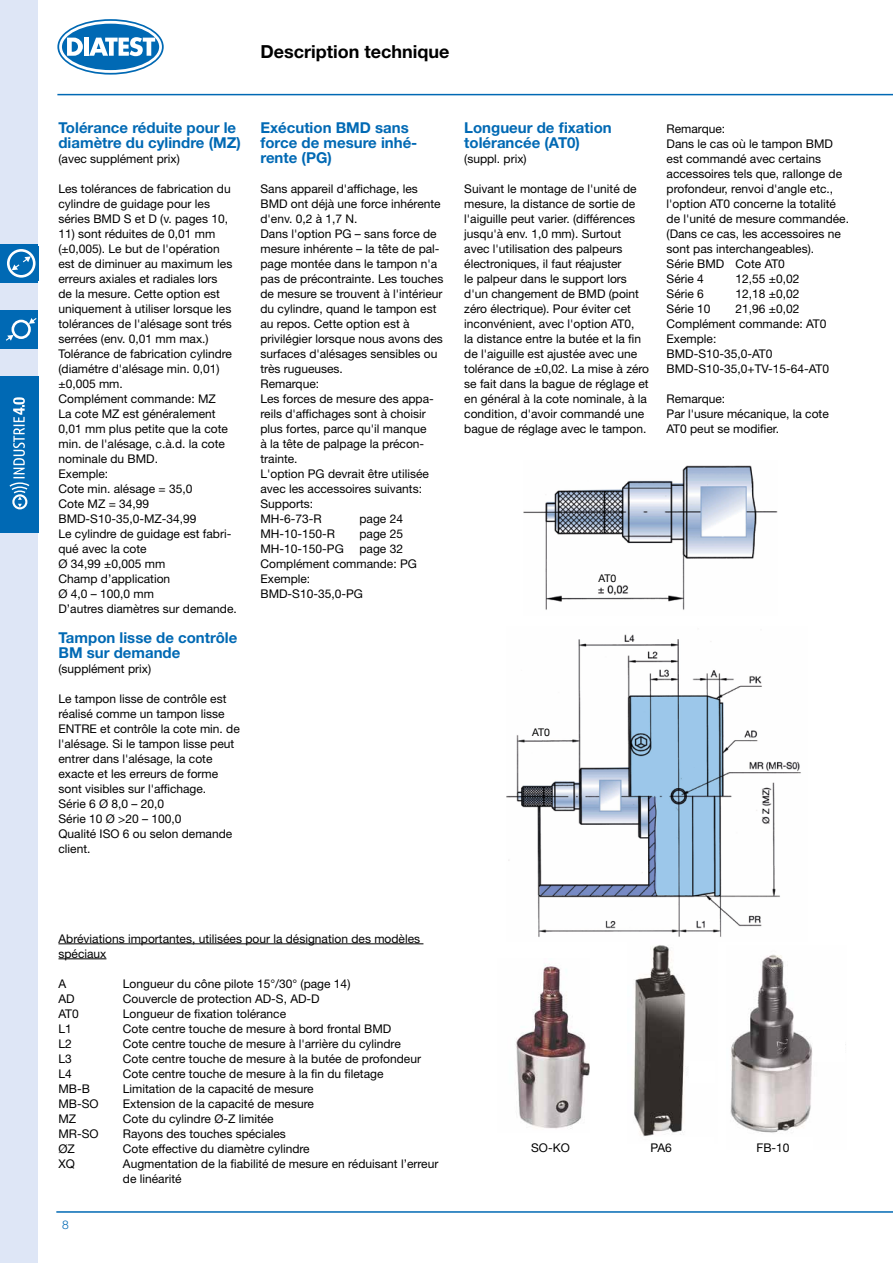
<style>
.page{position:relative;width:893px;height:1263px;background:#fff}
.page>*{position:absolute;margin:0;border:0;box-sizing:border-box;transform-origin:0 0}
.t1{font:700 18px "Helvetica Neue LT Std";color:#000}
.t2{font:700 15px/15px "Helvetica Neue LT Std";color:#0069b4}
.t3{font:12px/15px "Helvetica Neue LT Std";color:#000}
.t4{font:300 12px "Helvetica Neue LT Std";color:#0069b4}
.t5{font:10.5px "Helvetica Neue";letter-spacing:-.045em;color:#000}
</style>
<div class="page">
<svg style="left:59px;top:21px;width:103px;height:52px;background:#2881bf"></svg>
<div style="left:57px;top:19px;width:107px;height:56px;border:3px solid #0069b4;border-radius:50%"></div>
<svg style="left:67px;top:38px;width:16px;height:18px"></svg>
<hr style="left:84px;top:38px;width:4px;height:18px;background:#fff">
<svg style="left:89px;top:37px;width:66px;height:19px"></svg>
<div style="left:59px;top:21px;width:103px;height:52px;border:3px solid #fff;border-radius:50%"></div>
<div style="left:0;top:0;width:38px;height:1263px;background:#dee6f6"></div>
<hr style="left:57px;top:94px;width:836px;height:1px;background:#0069b4">
<hr style="left:56px;top:1211px;width:837px;height:2px;background:#0069b4">
<div style="left:0;top:376px;width:38px;height:156px;background:#0069b4"></div>
<svg style="left:9px;top:397px;width:21px;height:113px"></svg>
<div style="left:0;top:244px;width:38px;height:38px;background:#0069b4"></div>
<div style="left:7px;top:249px;width:29px;height:29px;border:3px solid #fff;border-radius:50%"></div>
<svg style="left:12px;top:256px;width:19px;height:14px"></svg>
<div style="left:0;top:310px;width:38px;height:38px;background:#0069b4"></div>
<div style="left:12px;top:320px;width:19px;height:19px;border:3px solid #fff;border-radius:50%"></div>
<svg style="left:29px;top:318px;width:8px;height:6px"></svg>
<svg style="left:6px;top:335px;width:7px;height:6px"></svg>
<img style="left:524px;top:465px;width:253px;height:145px">
<img style="left:507px;top:634px;width:294px;height:303px">
<img style="left:730px;top:954px;width:116px;height:179px">
<img style="left:634px;top:945px;width:52px;height:192px">
<img style="left:516px;top:964px;width:74px;height:165px">
<hr style="left:58px;top:943px;width:365px;height:1px;background:#000">
<hr style="left:58px;top:958px;width:48px;height:1px;background:#000">
<div style="left:812px;top:1040px;width:32px;height:21px;background:#fff"></div>
<h1 class="t1" style="left:260px;top:40px;width:190px">Description technique</h1>
<p class="t2" style="left:58px;top:119px;width:184px">Tolérance réduite pour le diamètre du cylindre (MZ)</p>
<p class="t3" style="left:58px;top:151px;width:123px">(avec supplément prix)</p>
<p class="t3" style="left:58px;top:181px;width:174px">Les tolérances de fabrication du cylindre de guidage pour les séries BMD S et D (v. pages 10,</p>
<p class="t3" style="left:58px;top:226px;width:180px">11) sont réduites de 0,01 mm (±0,005). Le but de l'opération est de diminuer au maximum les erreurs axiales et radiales lors<br>de la mesure. Cette option est uniquement à utiliser lorsque les tolérances de l'alésage sont trés serrées (env. 0,01 mm max.)<br>Tolérance de fabrication cylindre (diamétre d'alésage min. 0,01) ±0,005 mm.<br>Complément commande: MZ<br>La cote MZ est généralement<br>0,01 mm plus petite que la cote min. de l'alésage, c.à.d. la cote nominale du BMD.<br>Exemple:<br>Cote min. alésage = 35,0<br>Cote MZ = 34,99<br>BMD-S10-35,0-MZ-34,99<br>Le cylindre de guidage est fabri&shy;qué avec la cote<br>Ø 34,99 ±0,005 mm<br>Champ d’application<br>Ø 4,0 – 100,0 mm<br>D’autres diamètres sur demande.</p>
<p class="t2" style="left:58px;top:629px;width:180px">Tampon lisse de contrôle<br>BM sur demande</p>
<p class="t3" style="left:58px;top:661px;width:94px">(supplément prix)</p>
<p class="t3" style="left:58px;top:691px;width:183px">Le tampon lisse de contrôle est réalisé comme un tampon lisse<br>ENTRE et contrôle la cote min. de l'alésage. Si le tampon lisse peut entrer dans l'alésage, la cote exacte et les erreurs de forme sont visibles sur l'affichage.<br>Série 6 Ø 8,0 – 20,0<br>Série 10 Ø &gt;20 – 100,0<br>Qualité ISO 6 ou selon demande client.</p>
<p class="t2" style="left:260px;top:119px;width:158px">Exécution BMD sans force de mesure inhé&shy;rente (PG)</p>
<p class="t3" style="left:260px;top:181px;width:184px">Sans appareil d'affichage, les<br>BMD ont déjà une force inhérente d'env. 0,2 à 1,7 N.<br>Dans l'option PG – sans force de mesure inhérente – la tête de pal&shy;page montée dans le tampon n'a pas de précontrainte. Les touches de mesure se trouvent à l'intérieur du cylindre, quand le tampon est au repos. Cette option est à privilégier lorsque nous avons des surfaces d'alésages sensibles ou très rugueuses.<br>Remarque:<br>Les forces de mesure des appa&shy;reils d'affichages sont à choisir plus fortes, parce qu'il manque<br>à la tête de palpage la précon&shy;trainte.<br>L'option PG devrait être utilisée avec les accessoires suivants:<br>Supports:<br>MH-6-73-R</p>
<p class="t3" style="left:359px;top:511px;width:45px">page 24</p>
<p class="t3" style="left:260px;top:526px;width:76px">MH-10-150-R</p>
<p class="t3" style="left:359px;top:526px;width:45px">page 25</p>
<p class="t3" style="left:260px;top:541px;width:85px">MH-10-150-PG</p>
<p class="t3" style="left:260px;top:541px;width:158px;text-indent:99px">page 32<br>Complément commande: PG<br>Exemple:<br>BMD-S10-35,0-PG</p>
<p class="t2" style="left:464px;top:119px;width:149px">Longueur de fixation tolérancée (AT0)</p>
<p class="t3" style="left:464px;top:151px;width:64px">(suppl. prix)</p>
<p class="t3" style="left:464px;top:181px;width:186px">Suivant le montage de l'unité de mesure, la distance de sortie de l'aiguille peut varier. (différences jusqu'à env. 1,0 mm). Surtout avec l'utilisation des palpeurs électroniques, il faut réajuster<br>le palpeur dans le support lors d'un changement de BMD (point zéro électrique). Pour éviter cet inconvénient, avec l'option AT0,<br>la distance entre la butée et la fin de l'aiguille est ajustée avec une tolérance de ±0,02. La mise à zéro se fait dans la bague de réglage et en général à la cote nominale, à la condition, d'avoir commandé une bague de réglage avec le tampon.</p>
<p class="t3" style="left:667px;top:121px;width:184px">Remarque:<br>Dans le cas où le tampon BMD est commandé avec certains accessoires tels que, rallonge de profondeur, renvoi d'angle etc., l'option AT0 concerne la totalité de l'unité de mesure commandée. (Dans ce cas, les accessoires ne sont pas interchangeables).<br>Série BMD Cote AT0<br>Série 4</p>
<p class="t3" style="left:736px;top:271px;width:65px">12,55 ±0,02</p>
<p class="t3" style="left:667px;top:286px;width:39px">Série 6</p>
<p class="t3" style="left:736px;top:286px;width:65px">12,18 ±0,02</p>
<p class="t3" style="left:667px;top:301px;width:46px">Série 10</p>
<p class="t3" style="left:667px;top:301px;width:164px;text-indent:69px">21,96 ±0,02<br>Complément commande: AT0<br>Exemple:<br>BMD-S10-35,0-AT0<br>BMD-S10-35,0+TV-15-64-AT0</p>
<p class="t3" style="left:667px;top:391px;width:164px">Remarque:<br>Par l'usure mécanique, la cote<br>AT0 peut se modifier.</p>
<p class="t5" style="left:599px;top:571px;width:19px">AT0</p>
<p class="t5" style="left:532px;top:725px;width:19px">AT0</p>
<p class="t3" style="left:58px;top:931px;width:363px">Abréviations importantes, utilisées pour la désignation des modèles spéciaux</p>
<p class="t3" style="left:58px;top:976px;width:9px">A</p>
<p class="t3" style="left:123px;top:976px;width:229px">Longueur du cône pilote 15°/30° (page 14)</p>
<p class="t3" style="left:58px;top:991px;width:18px">AD</p>
<p class="t3" style="left:123px;top:991px;width:198px">Couvercle de protection AD-S, AD-D</p>
<p class="t3" style="left:58px;top:1006px;width:22px">AT0</p>
<p class="t3" style="left:123px;top:1006px;width:165px">Longueur de fixation tolérance</p>
<p class="t3" style="left:58px;top:1021px;width:15px">L1</p>
<p class="t3" style="left:123px;top:1021px;width:270px">Cote centre touche de mesure à bord frontal BMD</p>
<p class="t3" style="left:58px;top:1036px;width:15px">L2</p>
<p class="t3" style="left:123px;top:1036px;width:279px">Cote centre touche de mesure à l'arrière du cylindre</p>
<p class="t3" style="left:58px;top:1051px;width:15px">L3</p>
<p class="t3" style="left:123px;top:1051px;width:300px">Cote centre touche de mesure à la butée de profondeur</p>
<p class="t3" style="left:58px;top:1066px;width:15px">L4</p>
<p class="t3" style="left:123px;top:1066px;width:262px">Cote centre touche de mesure à la fin du filetage</p>
<p class="t3" style="left:58px;top:1081px;width:33px">MB-B</p>
<p class="t3" style="left:123px;top:1081px;width:192px">Limitation de la capacité de mesure</p>
<p class="t3" style="left:58px;top:1096px;width:42px">MB-SO</p>
<p class="t3" style="left:123px;top:1096px;width:192px">Extension de la capacité de mesure</p>
<p class="t3" style="left:58px;top:1111px;width:19px">MZ</p>
<p class="t3" style="left:123px;top:1111px;width:152px">Cote du cylindre Ø-Z limitée</p>
<p class="t3" style="left:58px;top:1126px;width:42px">MR-SO</p>
<p class="t3" style="left:123px;top:1126px;width:164px">Rayons des touches spéciales</p>
<p class="t3" style="left:58px;top:1141px;width:18px">ØZ</p>
<p class="t3" style="left:123px;top:1141px;width:188px">Cote effective du diamètre cylindre</p>
<p class="t3" style="left:58px;top:1156px;width:18px">XQ</p>
<p class="t3" style="left:123px;top:1156px;width:317px">Augmentation de la fiabilité de mesure en réduisant l’erreur de linéarité</p>
<p class="t4" style="left:62px;top:1217px;width:8px">8</p>
<p class="t3" style="left:531px;top:1140px;width:40px">SO-KO</p>
<p class="t3" style="left:651px;top:1140px;width:23px">PA6</p>
<p class="t3" style="left:756px;top:1140px;width:35px">FB-10</p>
</div>
